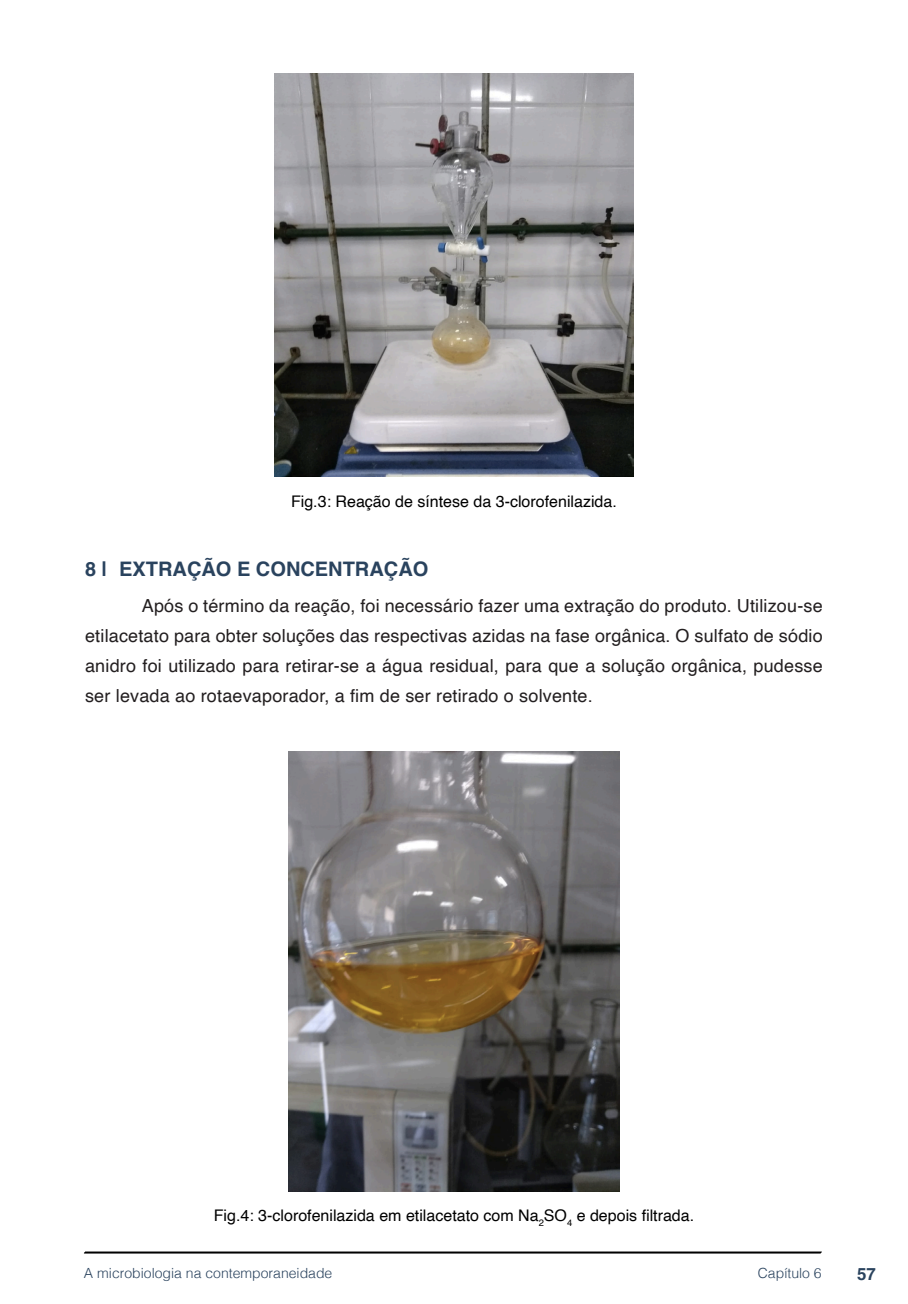
<style>
.page{position:relative;width:908px;height:1304px;background:#fff}
.page>*{position:absolute;margin:0;border:0;box-sizing:border-box;transform-origin:0 0}
.t1{font:700 20px "Helvetica";color:#2a435e}
.txt{font:18px/30px "Helvetica";letter-spacing:.01em;color:#231f20;text-align:justify}
.t2{font:700 16.8px "Helvetica";color:#2a435e}
.imagens_graf_tab{font:16px "Helvetica";color:#000}
.t3{font:300 14px "Helvetica";color:#2a435e}
</style>
<div class="page">
<svg style="left:84px;top:1251px;width:737px;height:3px;background:#515151"></svg>
<img style="left:274px;top:74px;width:359px;height:402px">
<img style="left:289px;top:752px;width:329px;height:440px">
<p class="imagens_graf_tab" style="left:291px;top:489px;width:327px">Fig.3: Reação de síntese da 3-clorofenilazida.</p>
<p class="t1" style="left:85px;top:557px;width:344px">8 | EXTRAÇÃO E CONCENTRAÇÃO</p>
<p class="txt" style="left:85px;top:591px;width:738px;text-indent:57px">Após o término da reação, foi necessário fazer uma extração do produto. Utilizou-se etilacetato para obter soluções das respectivas azidas na fase orgânica. O sulfato de sódio anidro foi utilizado para retirar-se a água residual, para que a solução orgânica, pudesse ser levada ao rotaevaporador, a fim de ser retirado o solvente.</p>
<p class="imagens_graf_tab" style="left:214px;top:1203px;width:481px">Fig.4: 3-clorofenilazida em etilacetato com Na<sub>2</sub>SO<sub>4</sub> e depois filtrada.</p>
<p class="t3" style="left:84px;top:1261px;width:250px">A microbiologia na contemporaneidade</p>
<p class="t3" style="left:757px;top:1261px;width:65px">Capítulo 6</p>
<p class="t2" style="left:856px;top:1264px;width:20px">57</p>
</div>
